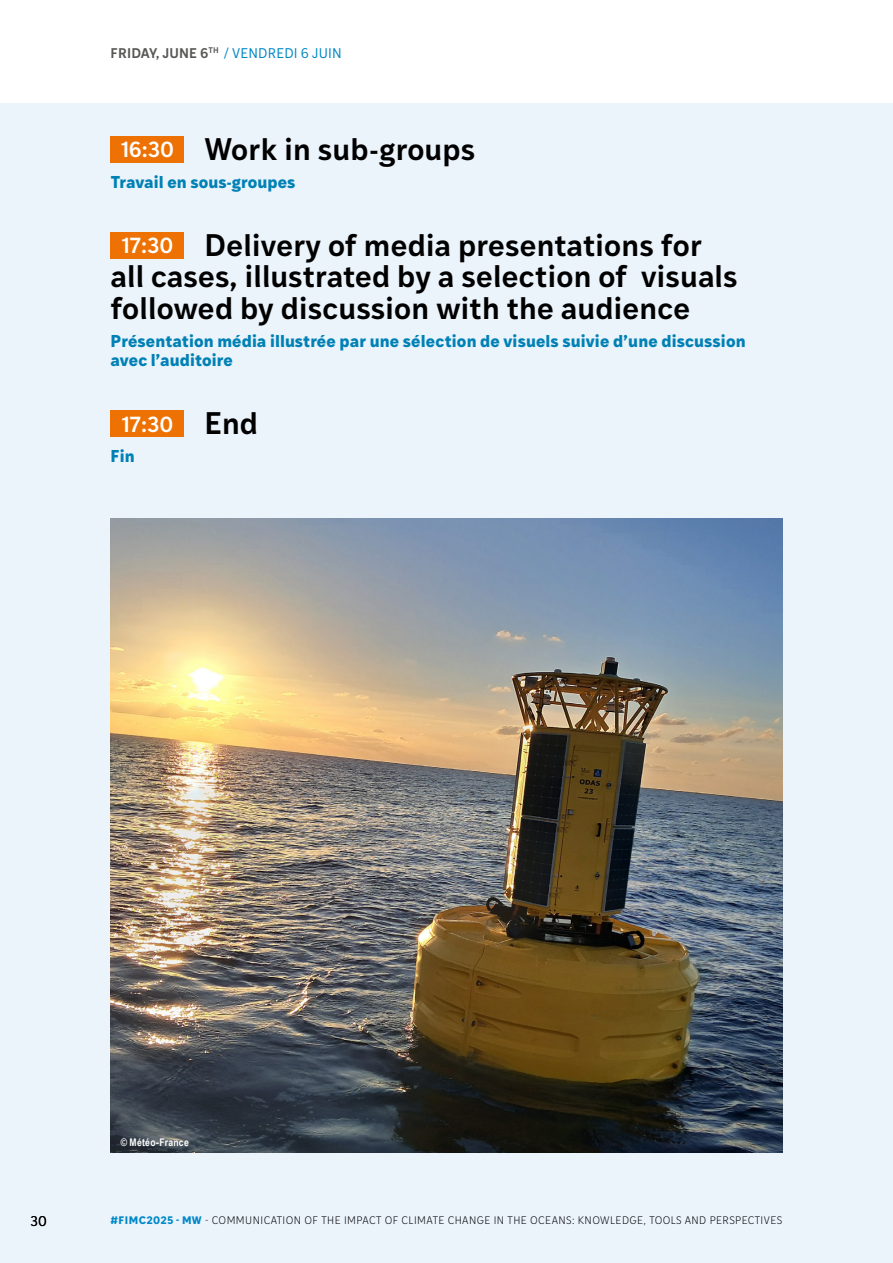
<style>
.page{position:relative;width:893px;height:1263px;background:#fff}
.page>*{position:absolute;margin:0;border:0;box-sizing:border-box;transform-origin:0 0}
.titre_intervention{font:600 30px/31.5px "Ivy Style Sans";letter-spacing:.01em;color:#000}
.t1{font:600 21px "Ivy Style Sans";letter-spacing:-.005em;color:#fff}
.titre_intervention-2{font:700 16.5px/19.5px "Ivy Style Sans";letter-spacing:.01em;color:#0081b5}
.t2{font:13.5px "Ivy Style Sans";letter-spacing:.01em;color:#0088c7}
.t3{font:13.5px "Ivy Style Sans";color:#000}
.t4{font:300 10.5px "Ivy Style Sans";letter-spacing:.04em;color:#000}
.body_arial_reg_9{font:700 10.5px "Arial Narrow";letter-spacing:.025em;color:#fff}
.s1{font-weight:600;color:#575756}
.s2{font-weight:700;color:#0088c7}
</style>
<div class="page">
<div style="left:0;top:103px;width:893px;height:1160px;background:#ebf3fb"></div>
<div style="left:111px;top:136px;width:73px;height:26px;background:#ee7203"></div>
<div style="left:111px;top:232px;width:73px;height:26px;background:#ee7203"></div>
<div style="left:111px;top:411px;width:73px;height:26px;background:#ee7203"></div>
<hr style="left:892px;top:0;width:1px;height:1263px;background:#e9e9e9">
<img style="left:111px;top:519px;width:671px;height:633px">
<p class="t2" style="left:111px;top:43px;width:233px"><span class="s1">FRIDAY, JUNE 6</span><sup>TH</sup> / VENDREDI 6 JUIN</p>
<p class="t1" style="left:120px;top:133px;width:55px">16:30</p>
<p class="titre_intervention" style="left:204px;top:131px;width:272px">Work in sub-groups</p>
<p class="titre_intervention-2" style="left:111px;top:171px;width:186px">Travail en sous-groupes</p>
<p class="titre_intervention" style="left:111px;top:227px;width:628px;text-indent:94px">Delivery of media presentations for all cases, illustrated by a selection of visuals followed by discussion with the audience</p>
<p class="titre_intervention-2" style="left:111px;top:330px;width:637px">Présentation média illustrée par une sélection de visuels suivie d’une discussion avec l’auditoire</p>
<p class="t1" style="left:121px;top:229px;width:54px">17:30</p>
<p class="t1" style="left:121px;top:408px;width:54px">17:30</p>
<p class="titre_intervention" style="left:204px;top:406px;width:55px">End</p>
<p class="titre_intervention-2" style="left:111px;top:445px;width:26px">Fin</p>
<p class="body_arial_reg_9" style="left:121px;top:1134px;width:70px">© Météo-France</p>
<p class="t3" style="left:30px;top:1212px;width:18px">30</p>
<p class="t4" style="left:111px;top:1213px;width:673px"><span class="s2">#FIMC2025 - MW</span> - COMMUNICATION OF THE IMPACT OF CLIMATE CHANGE IN THE OCEANS: KNOWLEDGE, TOOLS AND PERSPECTIVES</p>
</div>
